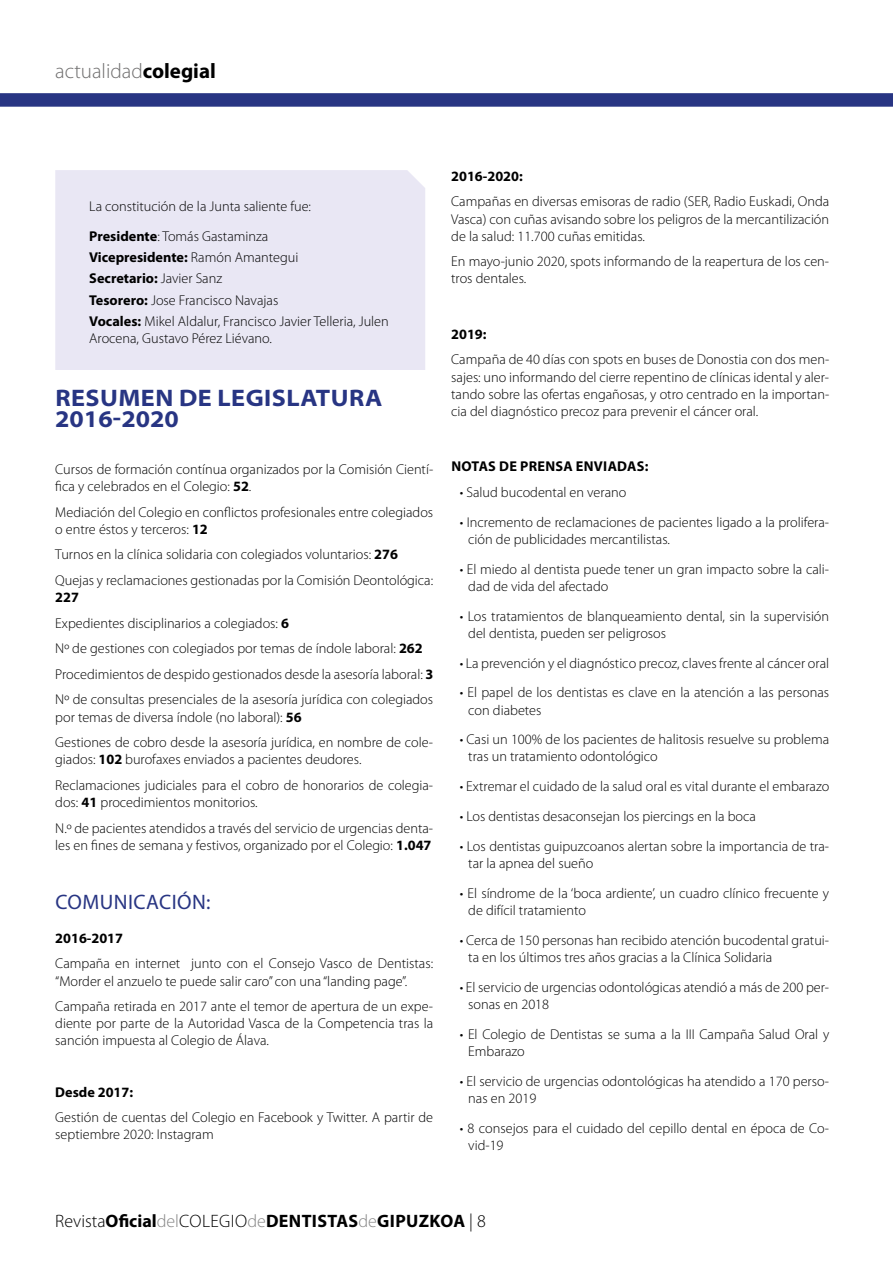
<style>
.page{position:relative;width:893px;height:1263px;background:#fff}
.page>*{position:absolute;margin:0;border:0;box-sizing:border-box;transform-origin:0 0}
.t1{font:700 semi-expanded 24px/21px "Myriad Pro";letter-spacing:.02em;color:#283583}
.t2{font:300 21px "Myriad Pro";color:#706f6f}
.t3{font:21px "Myriad Pro";letter-spacing:.02em;color:#283583}
.t4{font:700 18px "Myriad Pro";letter-spacing:.02em;color:#000}
.t5{font:300 14.25px/17.1px "Myriad Pro";color:#000}
.t6{font:700 14.25px "Myriad Pro";color:#000}
.t7{font:700 14.25px "Myriad Pro";letter-spacing:.02em;color:#000}
.s1{font-weight:700;color:#000}
.s2{font-weight:700}
.s3{font-weight:300}
.s4{font-weight:300;color:#878787}
</style>
<div class="page">
<div style="left:0;top:93px;width:893px;height:14px;background:#283583"></div>
<div style="left:55px;top:170px;width:370px;height:200px;background:#e9e7f4"></div>
<h2 class="t2" style="left:55px;top:59px;width:162px">actualidad<span class="s1">colegial</span></h2>
<p class="t5" style="left:89px;top:191px;width:223px;line-height:29.8px">La constitución de la Junta saliente fue:<br><span class="s2">Presidente</span>: Tomás Gastaminza</p>
<p class="t5" style="left:89px;top:247px;width:301px;line-height:21.3px"><span class="s2">Vicepresidente:</span> Ramón Amantegui<br><span class="s2">Secretario:</span> Javier Sanz<br><span class="s2">Tesorero:</span> Jose Francisco Navajas<br><span class="s2">Vocales:</span> Mikel Aldalur, Francisco Javier Telleria, Julen</p>
<p class="t5" style="left:89px;top:330px;width:184px">Arocena, Gustavo Pérez Liévano.</p>
<h1 class="t1" style="left:55px;top:388px;width:329px">RESUMEN DE LEGISLATURA<br>2016-2020</h1>
<p class="t5" style="left:55px;top:461px;width:379px">Cursos de formación contínua organizados por la Comisión Cientí&shy;fica y celebrados en el Colegio: <span class="s2">52</span>.</p>
<p class="t5" style="left:55px;top:503px;width:379px">Mediación del Colegio en conflictos profesionales entre colegiados o entre éstos y terceros: <span class="s2">12</span></p>
<p class="t5" style="left:55px;top:542px;width:379px;line-height:25.7px">Turnos en la clínica solidaria con colegiados voluntarios: <span class="s2">276<br></span>Quejas y reclamaciones gestionadas por la Comisión Deontológica:</p>
<p class="t5" style="left:55px;top:585px;width:379px;line-height:25.7px"><span class="s2">227<br></span>Expedientes disciplinarios a colegiados: <span class="s2">6<br></span>Nº de gestiones con colegiados por temas de índole laboral: <span class="s2">262<br></span>Procedimientos de despido gestionados desde la asesoría laboral: <span class="s2">3<br></span>Nº de consultas presenciales de la asesoría jurídica con colegiados</p>
<p class="t5" style="left:55px;top:704px;width:379px;line-height:25.7px">por temas de diversa índole (no laboral): <span class="s2">56<br></span>Gestiones de cobro desde la asesoría jurídica, en nombre de cole-</p>
<p class="t5" style="left:55px;top:747px;width:379px;line-height:25.7px">giados: <span class="s2">102</span> burofaxes enviados a pacientes deudores.<br>Reclamaciones judiciales para el cobro de honorarios de colegia-</p>
<p class="t5" style="left:55px;top:790px;width:379px;line-height:25.7px">dos: <span class="s2">41</span> procedimientos monitorios.<br>N.º de pacientes atendidos a través del servicio de urgencias denta-</p>
<p class="t5" style="left:55px;top:837px;width:378px">les en fines de semana y festivos, organizado por el Colegio: <span class="s2">1.047</span></p>
<h2 class="t3" style="left:55px;top:890px;width:156px">COMUNICACIÓN:</h2>
<p class="t6" style="left:55px;top:930px;width:69px">2016-2017</p>
<p class="t5" style="left:55px;top:955px;width:379px">Campaña en internet junto con el Consejo Vasco de Dentistas: “Morder el anzuelo te puede salir caro” con una “landing page”.</p>
<p class="t5" style="left:55px;top:998px;width:379px;text-align:justify">Campaña retirada en 2017 ante el temor de apertura de un expe&shy;diente por parte de la Autoridad Vasca de la Competencia tras la sanción impuesta al Colegio de Álava.</p>
<p class="t6" style="left:55px;top:1084px;width:79px">Desde 2017:</p>
<p class="t5" style="left:55px;top:1109px;width:379px">Gestión de cuentas del Colegio en Facebook y Twitter. A partir de septiembre 2020: Instagram</p>
<p class="t6" style="left:451px;top:168px;width:73px">2016-2020:</p>
<p class="t5" style="left:451px;top:193px;width:379px;text-align:justify">Campañas en diversas emisoras de radio (SER, Radio Euskadi, Onda Vasca) con cuñas avisando sobre los peligros de la mercantilización de la salud: 11.700 cuñas emitidas.</p>
<p class="t5" style="left:451px;top:253px;width:379px">En mayo-junio 2020, spots informando de la reapertura de los cen&shy;tros dentales.</p>
<p class="t6" style="left:451px;top:326px;width:37px">2019:</p>
<p class="t5" style="left:451px;top:351px;width:379px;text-align:justify">Campaña de 40 días con spots en buses de Donostia con dos men&shy;sajes: uno informando del cierre repentino de clínicas idental y aler&shy;tando sobre las ofertas engañosas, y otro centrado en la importan&shy;cia del diagnóstico precoz para prevenir el cáncer oral.</p>
<p class="t7" style="left:451px;top:458px;width:199px">NOTAS DE PRENSA ENVIADAS:</p>
<p class="t5" style="left:460px;top:484px;width:168px">• Salud bucodental en verano</p>
<p class="t5" style="left:468px;top:514px;width:362px;text-indent:-9px">• Incremento de reclamaciones de pacientes ligado a la prolifera&shy;ción de publicidades mercantilistas.</p>
<p class="t5" style="left:468px;top:560px;width:362px;text-indent:-9px">• El miedo al dentista puede tener un gran impacto sobre la cali&shy;dad de vida del afectado</p>
<p class="t5" style="left:468px;top:607px;width:362px;text-indent:-9px">• Los tratamientos de blanqueamiento dental, sin la supervisión del dentista, pueden ser peligrosos</p>
<p class="t5" style="left:460px;top:654px;width:371px">• La prevención y el diagnóstico precoz, claves frente al cáncer oral</p>
<p class="t5" style="left:468px;top:684px;width:362px;text-indent:-9px">• El papel de los dentistas es clave en la atención a las personas con diabetes</p>
<p class="t5" style="left:468px;top:731px;width:362px;text-indent:-9px">• Casi un 100% de los pacientes de halitosis resuelve su problema tras un tratamiento odontológico</p>
<p class="t5" style="left:460px;top:778px;width:371px">• Extremar el cuidado de la salud oral es vital durante el embarazo</p>
<p class="t5" style="left:460px;top:808px;width:298px">• Los dentistas desaconsejan los piercings en la boca</p>
<p class="t5" style="left:468px;top:838px;width:362px;text-indent:-9px">• Los dentistas guipuzcoanos alertan sobre la importancia de tra&shy;tar la apnea del sueño</p>
<p class="t5" style="left:468px;top:885px;width:362px;text-indent:-9px">• El síndrome de la ‘boca ardiente’, un cuadro clínico frecuente y de difícil tratamiento</p>
<p class="t5" style="left:468px;top:932px;width:362px;text-indent:-9px">• Cerca de 150 personas han recibido atención bucodental gratui&shy;ta en los últimos tres años gracias a la Clínica Solidaria</p>
<p class="t5" style="left:468px;top:979px;width:362px;text-indent:-9px">• El servicio de urgencias odontológicas atendió a más de 200 per&shy;sonas en 2018</p>
<p class="t5" style="left:468px;top:1026px;width:362px;text-indent:-9px">• El Colegio de Dentistas se suma a la III Campaña Salud Oral y<br>Embarazo</p>
<p class="t5" style="left:468px;top:1073px;width:362px;text-indent:-9px">• El servicio de urgencias odontológicas ha atendido a 170 perso&shy;nas en 2019</p>
<p class="t5" style="left:468px;top:1120px;width:362px;text-indent:-9px">• 8 consejos para el cuidado del cepillo dental en época de Co&shy;vid-19</p>
<p class="t4" style="left:55px;top:1210px;width:432px"><span class="s3">Revista</span>Oficial<span class="s4">del</span><span class="s3">COLEGIO</span><span class="s4">de</span>DENTISTAS<span class="s4">de</span>GIPUZKOA <span class="s3">| 8</span></p>
</div>
